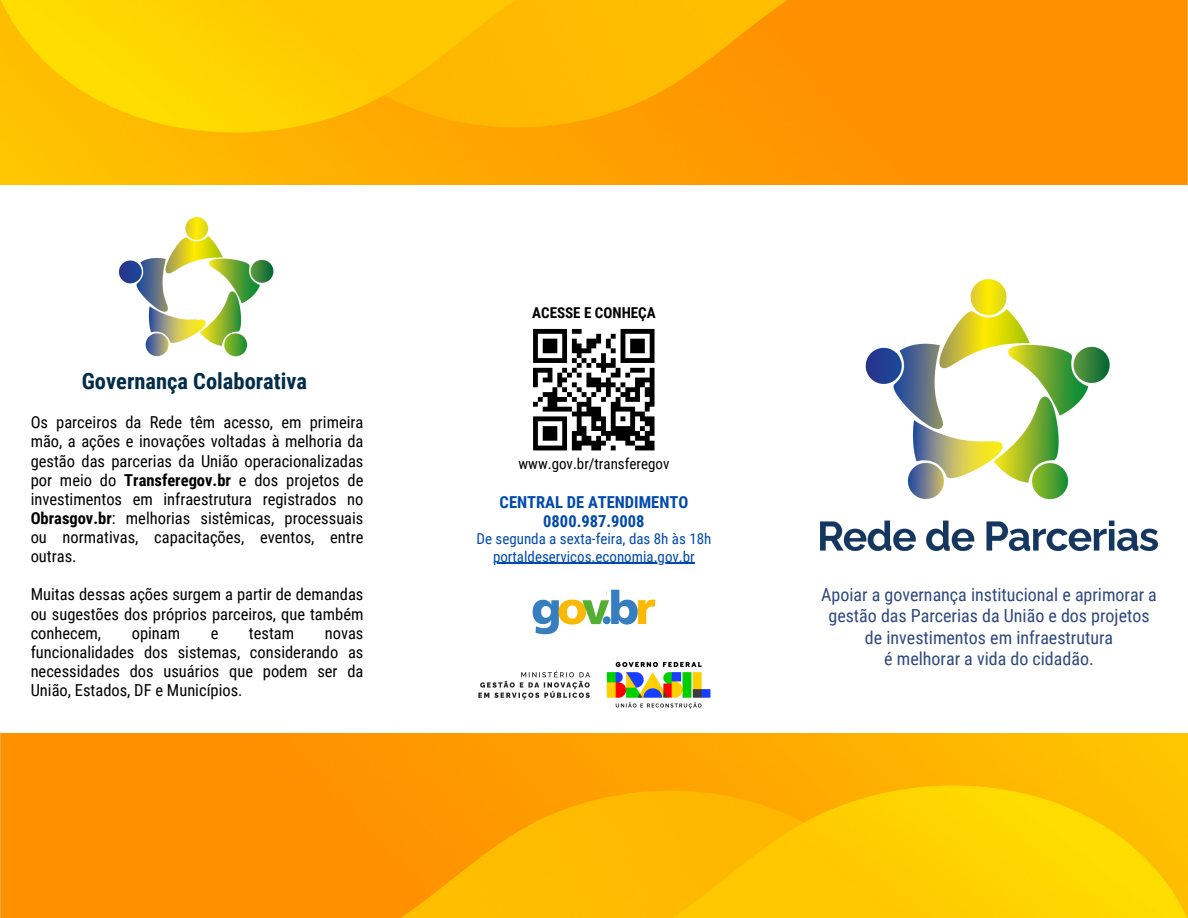
<style>
.page{position:relative;width:1188px;height:918px;background:#fff}
.page>*{position:absolute;margin:0;border:0;box-sizing:border-box;transform-origin:0 0}
.t1{font:700 22.5px "Roboto Condensed";color:#022d4a}
.t2{font:18px/21.3px "Roboto Condensed";color:#2e487e;text-align:center}
.t3{font:16.5px/19.2px "Roboto Condensed";color:#000;text-align:justify}
.t4{font:700 16.5px "Roboto Condensed";color:#004aad}
.t5{font:15px "Roboto Condensed";color:#004aad}
.t6{font:15px "Roboto Condensed";color:#000}
.t7{font:700 15px "Roboto Condensed";color:#000}
.s1{font-weight:700}
</style>
<div class="page">
<img style="left:533px;top:328px;width:122px;height:123px">
<img style="left:532px;top:589px;width:124px;height:46px">
<img style="left:821px;top:279px;width:336px;height:271px">
<img style="left:478px;top:661px;width:233px;height:48px">
<hr style="left:493px;top:563px;width:202px;height:1px;background:#004aad">
<img style="left:0;top:0;width:1188px;height:184px">
<img style="left:0;top:733px;width:1188px;height:185px">
<img style="left:118px;top:218px;width:156px;height:139px">
<p class="t1" style="left:82px;top:368px;width:227px">Governança Colaborativa</p>
<p class="t3" style="left:31px;top:413px;width:334px">Os parceiros da Rede têm acesso, em primeira mão, a ações e inovações voltadas à melhoria da gestão das parcerias da União operacionalizadas por meio do <span class="s1">Transferegov.br</span> e dos projetos de investimentos em infraestrutura registrados no <span class="s1">Obrasgov.br</span>: melhorias sistêmicas, processuais ou normativas, capacitações, eventos, entre outras.</p>
<p class="t3" style="left:31px;top:585px;width:334px">Muitas dessas ações surgem a partir de demandas ou sugestões dos próprios parceiros, que também conhecem,</p>
<p class="t3" style="left:132px;top:623px;width:50px">opinam</p>
<p class="t3" style="left:211px;top:623px;width:9px">e</p>
<p class="t3" style="left:249px;top:623px;width:47px">testam</p>
<p class="t3" style="left:31px;top:623px;width:334px;text-indent:294px">novas funcionalidades dos sistemas, considerando as necessidades dos usuários que podem ser da União, Estados, DF e Municípios.</p>
<p class="t7" style="left:532px;top:305px;width:125px">ACESSE E CONHEÇA</p>
<p class="t6" style="left:519px;top:455px;width:152px">www.gov.br/transferegov</p>
<p class="t4" style="left:500px;top:492px;width:190px">CENTRAL DE ATENDIMENTO</p>
<p class="t4" style="left:543px;top:512px;width:103px">0800.987.9008</p>
<p class="t5" style="left:477px;top:530px;width:236px">De segunda a sexta-feira, das 8h às 18h</p>
<p class="t5" style="left:493px;top:548px;width:203px">portaldeservicos.economia.gov.br</p>
<p class="t2" style="left:821px;top:584px;width:337px">Apoiar a governança institucional e aprimorar a gestão das Parcerias da União e dos projetos de investimentos em infraestrutura</p>
<p class="t2" style="left:884px;top:648px;width:211px">é melhorar a vida do cidadão.</p>
</div>
